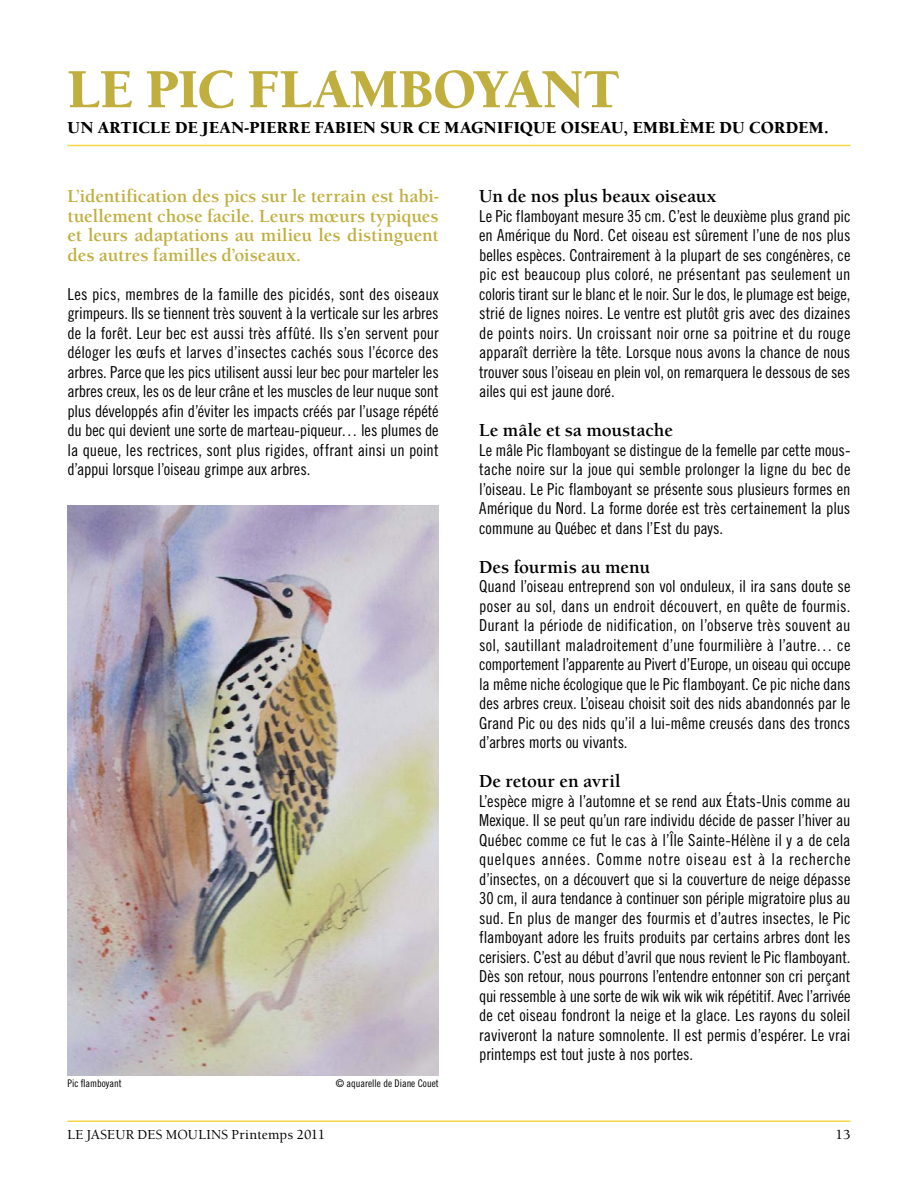
<style>
.page{position:relative;width:918px;height:1188px;background:#fff}
.page>*{position:absolute;margin:0;border:0;box-sizing:border-box;transform-origin:0 0}
.t1{font:900 54px "Berkeley Old Md ITC";letter-spacing:-.005em;color:#c0af3f}
.t2{font:700 18px/19.5px "Berkeley Old ITC";letter-spacing:.005em;color:#c0af3f;text-align:justify}
.t3{font:700 18px "Berkeley Old ITC";color:#000}
.t4{font:16.5px/19.5px "Trade Gothic Cond Eighteen";letter-spacing:-.005em;color:#000;text-align:justify}
.t5{font:900 16.5px "Berkeley Old Md ITC";letter-spacing:.025em;color:#000}
.t6{font:13.5px "Berkeley Old Md ITC";letter-spacing:.015em;color:#000}
.t7{font:10.5px "Trade Gothic Cond Eighteen";color:#000}
</style>
<div class="page">
<hr style="left:68px;top:1120px;width:782px;height:2px;background:#f5d644">
<hr style="left:68px;top:145px;width:782px;height:1px;background:#f5d644">
<img style="left:68px;top:505px;width:371px;height:571px">
<h1 class="t1" style="left:68px;top:60px;width:553px">LE PIC FLAMBOYANT</h1>
<p class="t5" style="left:68px;top:118px;width:707px">UN ARTICLE DE JEAN-PIERRE FABIEN SUR CE MAGNIFIQUE OISEAU, EMBLÈME DU CORDE</p>
<p class="t5" style="left:809px;top:118px;width:21px">M.</p>
<p class="t2" style="left:68px;top:187px;width:373px">L’identification des pics sur le terrain est habi&shy;tuellement chose facile. Leurs mœurs typiques et leurs adaptations au milieu les distinguent des autres familles d’oiseaux.</p>
<p class="t4" style="left:68px;top:284px;width:373px">Les pics, membres de la famille des picidés, sont des oiseaux grimpeurs. Ils se tiennent très souvent à la verticale sur les arbres de la forêt. Leur bec est aussi très affûté. Ils s’en servent pour déloger les œufs et larves d’insectes cachés sous l’écorce des arbres. Parce que les pics utilisent aussi leur bec pour marteler les arbres creux, les os de leur crâne et les muscles de leur nuque sont plus développés afin d’éviter les impacts créés par l’usage répété du bec qui devient une sorte de marteau-piqueur… les plumes de la queue, les rectrices, sont plus rigides, offrant ainsi un point d’appui lorsque l’oiseau grimpe aux arbres.</p>
<p class="t7" style="left:68px;top:1077px;width:56px">Pic flamboyant</p>
<p class="t7" style="left:336px;top:1077px;width:104px">© aquarelle de Diane Couet</p>
<p class="t3" style="left:479px;top:186px;width:239px">Un de nos plus beaux oiseaux</p>
<p class="t4" style="left:479px;top:206px;width:373px">Le Pic flamboyant mesure 35 cm. C’est le deuxième plus grand pic en Amérique du Nord. Cet oiseau est sûrement l’une de nos plus belles espèces. Contrairement à la plupart de ses congénères, ce pic est beaucoup plus coloré, ne présentant pas seulement un coloris tirant sur le blanc et le noir. Sur le dos, le plumage est beige, strié de lignes noires. Le ventre est plutôt gris avec des dizaines de points noirs. Un croissant noir orne sa poitrine et du rouge apparaît derrière la tête. Lorsque nous avons la chance de nous trouver sous l’oiseau en plein vol, on remarquera le dessous de ses ailes qui est jaune doré.</p>
<p class="t3" style="left:479px;top:420px;width:195px">Le mâle et sa moustache</p>
<p class="t4" style="left:479px;top:440px;width:373px">Le mâle Pic flamboyant se distingue de la femelle par cette mous&shy;tache noire sur la joue qui semble prolonger la ligne du bec de l’oiseau. Le Pic flamboyant se présente sous plusieurs formes en Amérique du Nord. La forme dorée est très certainement la plus commune au Québec et dans l’Est du pays.</p>
<p class="t3" style="left:479px;top:556px;width:172px">Des fourmis au menu</p>
<p class="t4" style="left:479px;top:576px;width:373px">Quand l’oiseau entreprend son vol onduleux, il ira sans doute se poser au sol, dans un endroit découvert, en quête de fourmis.<br>Durant la période de nidification, on l’observe très souvent au sol, sautillant maladroitement d’une fourmilière à l’autre… ce comportement l’apparente au Pivert d’Europe, un oiseau qui occupe la même niche écologique que le Pic flamboyant. Ce pic niche dans des arbres creux. L’oiseau choisit soit des nids abandonnés par le Grand Pic ou des nids qu’il a lui-même creusés dans des troncs d’arbres morts ou vivants.</p>
<p class="t3" style="left:479px;top:771px;width:143px">De retour en avril</p>
<p class="t4" style="left:479px;top:791px;width:373px">L’espèce migre à l’automne et se rend aux États-Unis comme au Mexique. Il se peut qu’un rare individu décide de passer l’hiver au Québec comme ce fut le cas à l’Île Sainte-Hélène il y a de cela quelques années. Comme notre oiseau est à la recherche d’insectes, on a découvert que si la couverture de neige dépasse 30 cm, il aura tendance à continuer son périple migratoire plus au sud. En plus de manger des fourmis et d’autres insectes, le Pic flamboyant adore les fruits produits par certains arbres dont les cerisiers. C’est au début d’avril que nous revient le Pic flamboyant.<br>Dès son retour, nous pourrons l’entendre entonner son cri perçant qui ressemble à une sorte de wik wik wik wik répétitif. Avec l’arrivée de cet oiseau fondront la neige et la glace. Les rayons du soleil raviveront la nature somnolente. Il est permis d’espérer. Le vrai printemps est tout juste à nos portes.</p>
<p class="t6" style="left:68px;top:1127px;width:259px">LE JASEUR DES MOULINS PRINTEMPS 2011</p>
<p class="t6" style="left:836px;top:1127px;width:16px">13</p>
</div>
